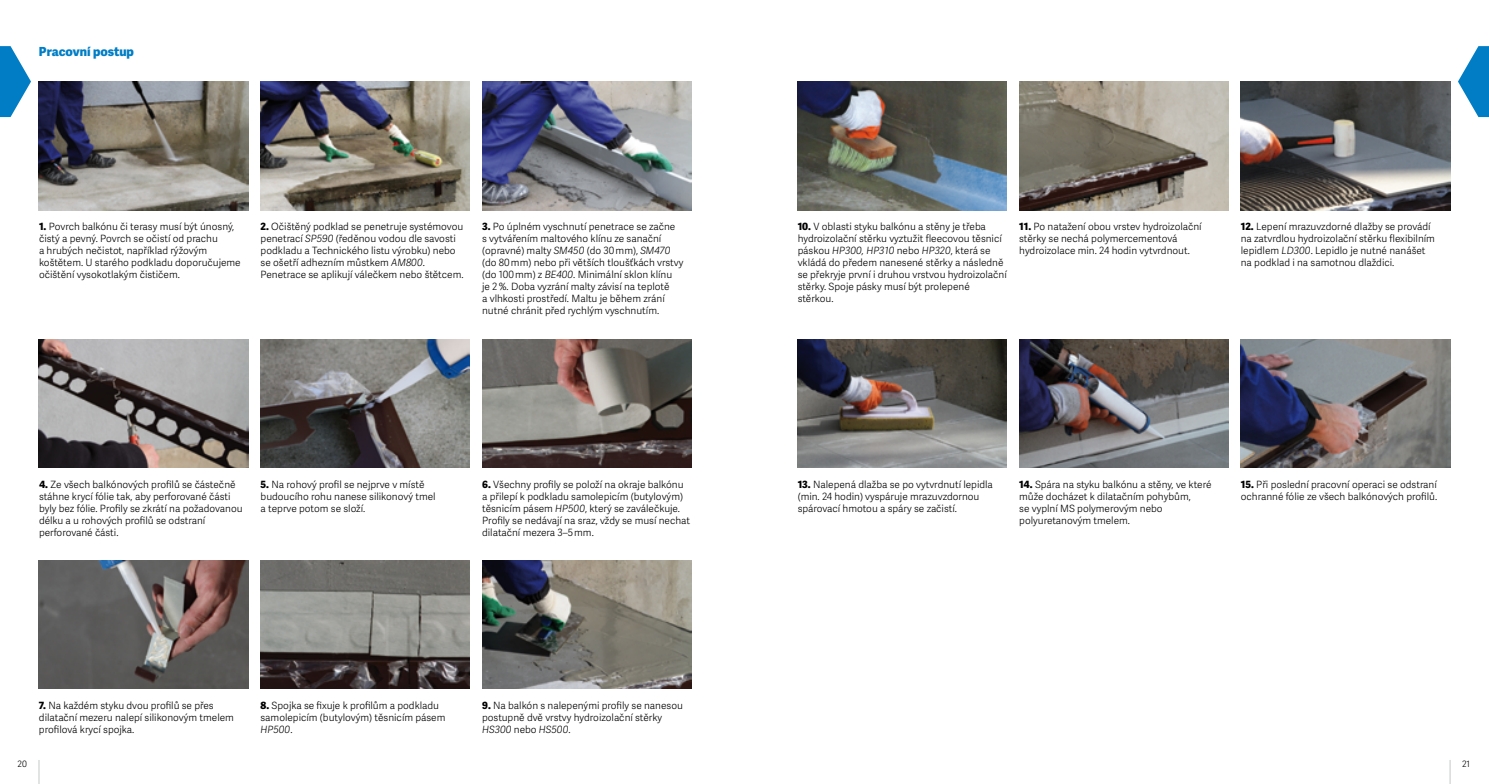
<style>
.page{position:relative;width:1489px;height:784px;background:#fff}
.page>*{position:absolute;margin:0;border:0;box-sizing:border-box;transform-origin:0 0}
.t1{font:800 12.5px "Adelle Sans";letter-spacing:-.005em;color:#007dc5}
.t2{font:300 10px/12px "Adelle Sans";color:#000}
.t3{font:300 8.75px "Adelle Sans";color:#000}
.s1{font-weight:800}
.s2{font-style:italic}
</style>
<div class="page">
<img style="left:39px;top:81px;width:209px;height:129px">
<img style="left:260px;top:81px;width:209px;height:129px">
<img style="left:482px;top:81px;width:209px;height:129px">
<img style="left:39px;top:560px;width:209px;height:128px">
<img style="left:260px;top:560px;width:209px;height:128px">
<img style="left:482px;top:560px;width:209px;height:128px">
<img style="left:797px;top:81px;width:209px;height:129px">
<img style="left:1019px;top:81px;width:209px;height:129px">
<img style="left:1240px;top:81px;width:209px;height:129px">
<img style="left:797px;top:339px;width:209px;height:128px">
<img style="left:1019px;top:339px;width:209px;height:128px">
<img style="left:1240px;top:339px;width:209px;height:128px">
<img style="left:482px;top:339px;width:209px;height:128px">
<img style="left:39px;top:339px;width:209px;height:128px">
<img style="left:260px;top:339px;width:209px;height:128px">
<svg style="left:1449px;top:760px;width:1px;height:23px"></svg>
<svg style="left:38px;top:760px;width:1px;height:23px"></svg>
<svg style="left:0;top:46px;width:31px;height:71px"></svg>
<svg style="left:1458px;top:46px;width:30px;height:71px"></svg>
<p class="t1" style="left:39px;top:43px;width:97px">Pracovní postup</p>
<p class="t2" style="left:39px;top:221px;width:203px"><span class="s1">1.</span> Povrch balkónu či terasy musí být únosný, čistý a pevný. Povrch se očistí od prachu<br>a hrubých nečistot, například rýžovým koštětem. U starého podkladu doporučujeme očištění vysokotlakým čističem.</p>
<p class="t2" style="left:260px;top:221px;width:204px"><span class="s1">2.</span> Očištěný podklad se penetruje systémovou penetrací <span class="s2">SP590</span> (ředěnou vodou dle savosti podkladu a Technického listu výrobku) nebo se ošetří adhezním můstkem <span class="s2">AM800</span>.<br>Penetrace se aplikují válečkem nebo štětcem.</p>
<p class="t2" style="left:482px;top:221px;width:203px"><span class="s1">3.</span> Po úplném vyschnutí penetrace se začne<br>s vytvářením maltového klínu ze sanační (opravné) malty <span class="s2">SM450</span> (do 30 mm), <span class="s2">SM470 </span>(do 80 mm) nebo při větších tloušťkách vrstvy (do 100 mm) z <span class="s2">BE400</span>. Minimální sklon klínu<br>je 2 %. Doba vyzrání malty závisí na teplotě<br>a vlhkosti prostředí. Maltu je během zrání nutné chránit před rychlým vyschnutím.</p>
<p class="t2" style="left:39px;top:478px;width:205px"><span class="s1">4.</span> Ze všech balkónových profilů se částečně stáhne krycí fólie tak, aby perforované části byly bez fólie. Profily se zkrátí na požadovanou délku a u rohových profilů se odstraní perforované části.</p>
<p class="t2" style="left:260px;top:478px;width:177px"><span class="s1">5.</span> Na rohový profil se nejprve v místě budoucího rohu nanese silikonový tmel a teprve potom se složí.</p>
<p class="t2" style="left:482px;top:478px;width:209px"><span class="s1">6.</span> Všechny profily se položí na okraje balkónu a přilepí k podkladu samolepicím (butylovým) těsnicím pásem <span class="s2">HP500</span>, který se zaválečkuje.<br>Profily se nedávají na sraz, vždy se musí nechat dilatační mezera 3–5 mm.</p>
<p class="t2" style="left:39px;top:699px;width:196px"><span class="s1">7.</span> Na každém styku dvou profilů se přes dilatační mezeru nalepí silikonovým tmelem profilová krycí spojka.</p>
<p class="t2" style="left:260px;top:699px;width:186px"><span class="s1">8.</span> Spojka se fixuje k profilům a podkladu samolepicím (butylovým) těsnicím pásem<br><span class="s2">HP500</span>.</p>
<p class="t2" style="left:482px;top:699px;width:202px"><span class="s1">9.</span> Na balkón s nalepenými profily se nanesou postupně dvě vrstvy hydroizolační stěrky<br><span class="s2">HS300</span> nebo <span class="s2">HS500</span>.</p>
<p class="t2" style="left:797px;top:221px;width:211px"><span class="s1">10.</span> V oblasti styku balkónu a stěny je třeba hydroizolační stěrku vyztužit fleecovou těsnicí páskou <span class="s2">HP300, HP310</span> nebo <span class="s2">HP320</span>, která se vkládá do předem nanesené stěrky a následně se překryje první i druhou vrstvou hydroizolační stěrky. Spoje pásky musí být prolepené stěrkou.</p>
<p class="t2" style="left:1019px;top:221px;width:184px"><span class="s1">11.</span> Po natažení obou vrstev hydroizolační stěrky se nechá polymercementová hydroizolace min. 24 hodin vytvrdnout.</p>
<p class="t2" style="left:1240px;top:221px;width:196px"><span class="s1">12.</span> Lepení mrazuvzdorné dlažby se provádí na zatvrdlou hydroizolační stěrku flexibilním lepidlem <span class="s2">LD300</span>. Lepidlo je nutné nanášet na podklad i na samotnou dlaždici.</p>
<p class="t2" style="left:797px;top:478px;width:197px"><span class="s1">13.</span> Nalepená dlažba se po vytvrdnutí lepidla (min. 24 hodin) vyspáruje mrazuvzdornou spárovací hmotou a spáry se začistí.</p>
<p class="t2" style="left:1019px;top:478px;width:194px"><span class="s1">14.</span> Spára na styku balkónu a stěny, ve které může docházet k dilatačním pohybům,<br>se vyplní MS polymerovým nebo polyuretanovým tmelem.</p>
<p class="t2" style="left:1240px;top:478px;width:198px"><span class="s1">15.</span> Při poslední pracovní operaci se odstraní ochranné fólie ze všech balkónových profilů.</p>
<p class="t3" style="left:18px;top:757px;width:11px">20</p>
<p class="t3" style="left:1461px;top:757px;width:10px">21</p>
</div>
